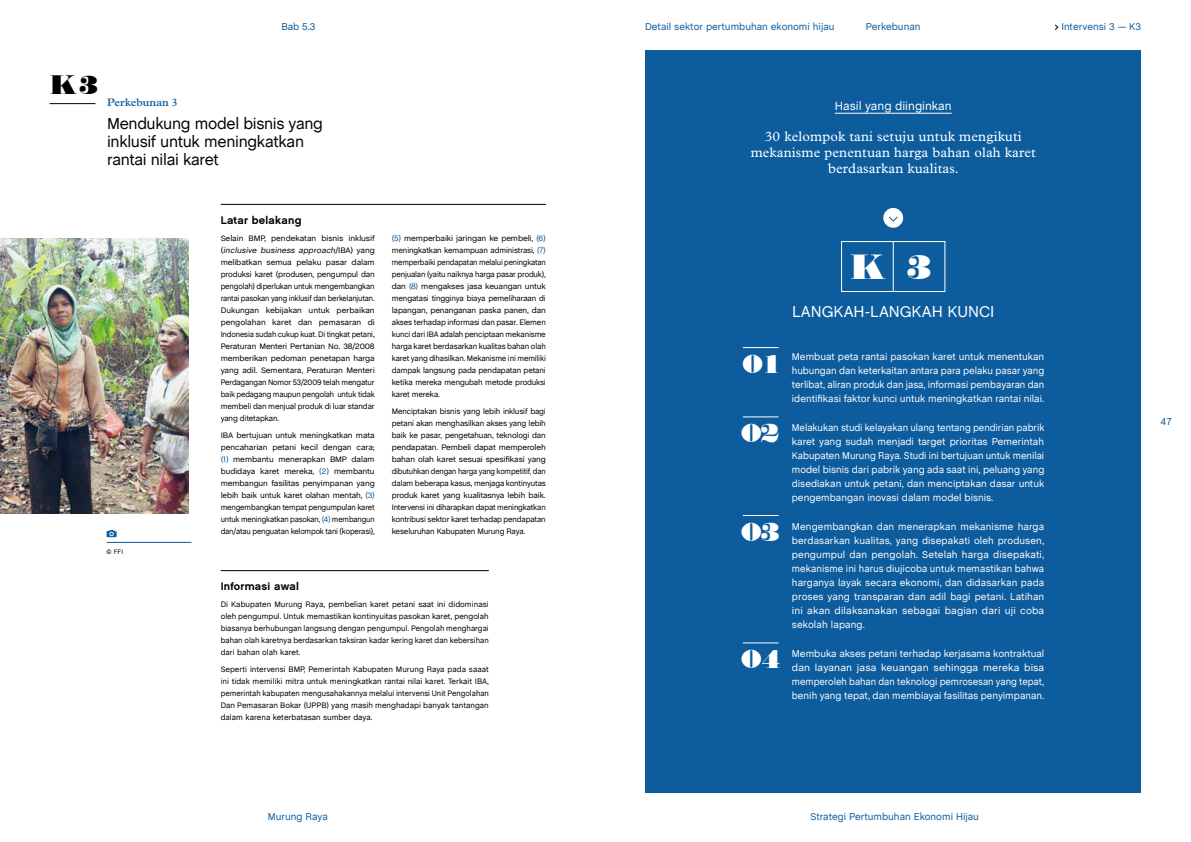
<style>
.page{position:relative;width:1191px;height:842px;background:#fff}
.page>*{position:absolute;margin:0;border:0;box-sizing:border-box;transform-origin:0 0}
.t1{font:34px "Normande BT";color:#fff}
.t2{font:26px "Normande BT";letter-spacing:-.08em;color:#fff}
.t3{font:26px "Normande BT";color:#000}
.t4{font:16px/18px "Chalet";letter-spacing:-.02em;color:#000}
.t5{font:16px "Chalet";color:#fff}
.t6{font:14px/16px "Plantin";letter-spacing:.01em;color:#fff;text-align:center}
.t7{font:12px "Chalet";color:#fff}
.t8{font:11px "Chalet New York Nineteen Sixty";letter-spacing:.02em;color:#000}
.t9{font:600 11px "Plantin";color:#0d5c9e}
.t10{font:10px/14px "Chalet";color:#fff;text-align:justify}
.t11{font:10px/14px "Chalet";color:#fff;text-align:justify;scale:.96 1}
.t12{font:10px "Chalet";color:#0d5c9e}
.t13{font:8px/12px "Chalet";letter-spacing:-.02em;color:#000;text-align:justify;scale:1.05 1}
.t14{font:8px/12px "Chalet";letter-spacing:-.02em;color:#000;text-align:justify}
.t15{font:6.5px "Chalet";color:#000}
.s1{font-style:italic}
.s2{color:#0d5c9e}
</style>
<div class="page">
<div style="left:645px;top:50px;width:496px;height:742px;background:#0d5c9e"></div>
<svg style="left:1055px;top:24px;width:4px;height:6px"></svg>
<hr style="left:221px;top:570px;width:268px;height:1px;background:#000">
<hr style="left:221px;top:204px;width:325px;height:1px;background:#000">
<hr style="left:50px;top:103px;width:45px;height:1px;background:#000">
<hr style="left:835px;top:113px;width:116px;height:1px;background:#fff">
<div style="left:841px;top:241px;width:104px;height:51px;border:1px solid #fff"></div>
<hr style="left:892px;top:241px;width:1px;height:51px;background:#fff">
<div style="left:883px;top:208px;width:20px;height:20px;background:#fff;border-radius:50%"></div>
<svg style="left:888px;top:216px;width:10px;height:6px"></svg>
<hr style="left:743px;top:347px;width:35px;height:1px;background:#fff">
<hr style="left:743px;top:515px;width:35px;height:1px;background:#fff">
<hr style="left:743px;top:643px;width:35px;height:1px;background:#fff">
<hr style="left:743px;top:417px;width:35px;height:1px;background:#fff">
<hr style="left:107px;top:542px;width:84px;height:1px;background:#0d5c9e">
<svg style="left:107px;top:530px;width:10px;height:7px"></svg>
<img style="left:0;top:238px;width:188px;height:275px">
<p class="t12" style="left:281px;top:19px;width:36px">Bab 5.3</p>
<h2 class="t3" style="left:50px;top:69px;width:51px">K3</h2>
<h3 class="t9" style="left:107px;top:96px;width:72px">Perkebunan 3</h3>
<h3 class="t4" style="left:107px;top:114px;width:217px">Mendukung model bisnis yang inklusif untuk meningkatkan rantai nilai karet</h3>
<p class="t15" style="left:107px;top:547px;width:18px">© FFI</p>
<h3 class="t8" style="left:221px;top:213px;width:82px">Latar belakang</h3>
<p class="t13" style="left:221px;top:231px;width:148px">Selain BMP, pendekatan bisnis inklusif ( <span class="s1">inclusive business approach</span>/ I BA) ya n g melibatkan semua pelaku pasar dalam produksi karet (produsen, pengumpul dan pengolah) diperlukan untuk mengembangkan rantai pasokan yang inklusif dan berkelanjutan.<br>Dukungan kebijakan untuk perbaikan pengolahan karet dan pemasaran di Indonesia sudah cukup kuat. Di tingkat petani, Peraturan Menteri Pertanian No. 38/2008 memberikan pedoman penetapan harga yang adil. Sementara, Peraturan Menteri Perdagangan Nomor 53/2009 telah mengatur baik pedagang maupun pengolah untuk tidak membeli dan menjual produk di luar standar yang ditetapkan.</p>
<p class="t13" style="left:221px;top:428px;width:148px">IBA bertujuan untuk meningkatkan mata pencaharian petani kecil dengan cara; <span class="s2">(1)</span> membantu menerapkan BMP dalam budidaya karet mereka, <span class="s2">(2)</span> membantu membangun fasilitas penyimpanan yang lebih baik untuk karet olahan mentah, <span class="s2">(3) </span>mengembangkan tempat pengumpulan karet untuk meningkatkan pasokan, <span class="s2">(4)</span> membangun dan/atau penguatan kelompok tani (koperasi),</p>
<p class="t13" style="left:392px;top:232px;width:148px"><span class="s2">(5)</span> memperbaiki jaringan ke pembeli, <span class="s2">(6) </span>meningkatkan kemampuan administrasi, <span class="s2">(7) </span>memperbaiki pendapatan melalui peningkatan penjualan (yaitu naiknya harga pasar produk), dan <span class="s2">(8)</span> mengakses jasa keuangan untuk mengatasi tingginya biaya pemeliharaan di lapangan, penanganan paska panen, dan akses terhadap informasi dan pasar. Elemen kunci dari IBA adalah penciptaan mekanisme harga karet berdasarkan kualitas bahan olah karet yang dihasilkan. Mekanisme ini memiliki dampak langsung pada pendapatan petani ketika mereka mengubah metode produksi karet mereka.</p>
<p class="t14" style="left:392px;top:405px;width:156px">Menciptakan bisnis yang lebih inklusif bagi petani akan menghasilkan akses yang lebih baik ke pasar, pengetahuan, teknologi dan pendapatan. Pembeli dapat memperoleh bahan olah karet sesuai spesifikasi yang dibutuhkan dengan harga yang kompetitif, dan dalam beberapa kasus, menjaga kontinyutas produk karet yang kualitasnya lebih baik.<br>Intervensi ini diharapkan dapat meningkatkan kontribusi sektor karet terhadap pendapatan keseluruhan Kabupaten Murung Raya.</p>
<h3 class="t8" style="left:221px;top:579px;width:80px">Informasi awal</h3>
<p class="t14" style="left:221px;top:598px;width:270px">Di Kabupaten Murung Raya, pembelian karet petani saat ini didominasi oleh pengumpul. Untuk memastikan kontinyuitas pasokan karet, pengolah biasanya berhubungan langsung dengan pengumpul. Pengolah menghargai bahan olah karetnya berdasarkan taksiran kadar kering karet dan kebersihan dari bahan olah karet.</p>
<p class="t14" style="left:221px;top:663px;width:270px">Seperti intervensi BMP, Pemerintah Kabupaten Murung Raya pada saaat ini tidak memiliki mitra untuk meningkatkan rantai nilai karet. Terkait IBA, pemerintah kabupaten mengusahakannya melalui intervensi Unit Pengolahan Dan Pemasaran Bokar (UPPB) yang masih menghadapi banyak tantangan dalam karena keterbatasan sumber daya.</p>
<p class="t12" style="left:268px;top:808px;width:62px">Murung Raya</p>
<p class="t12" style="left:645px;top:19px;width:191px">Detail sektor pertumbuhan ekonomi hijau</p>
<p class="t12" style="left:866px;top:19px;width:56px">Perkebunan</p>
<p class="t12" style="left:1061px;top:19px;width:81px">Intervensi 3 — K3</p>
<h3 class="t7" style="left:835px;top:96px;width:118px">Hasil yang diinginkan</h3>
<h3 class="t6" style="left:750px;top:128px;width:287px">30 kelompok tani setuju untuk mengikuti mekanisme penentuan harga bahan olah karet berdasarkan kualitas.</h3>
<h1 class="t1" style="left:849px;top:246px;width:85px">K 3</h1>
<h3 class="t5" style="left:792px;top:299px;width:204px">LANGKAH-LANGKAH KUNCI</h3>
<h2 class="t2" style="left:742px;top:348px;width:42px">01</h2>
<h2 class="t2" style="left:740px;top:417px;width:42px">02</h2>
<h2 class="t2" style="left:740px;top:516px;width:42px">03</h2>
<h2 class="t2" style="left:740px;top:643px;width:42px">04</h2>
<p class="t10" style="left:792px;top:348px;width:254px">Membuat peta rantai pasokan karet untuk menentukan hubungan dan keterkaitan antara para pelaku pasar yang terlibat, aliran produk dan jasa, informasi pembayaran dan identifikasi faktor kunci untuk meningkatkan rantai nilai.</p>
<p class="t11" style="left:792px;top:419px;width:265px">Melakukan studi kelayakan ulang tentang pendirian pabrik karet yang sudah menjadi target prioritas Pemerintah Kabupaten Murung Raya. Studi ini bertujuan untuk menilai model bisnis dari pabrik yang ada saat ini, peluang yang disediakan untuk petani, dan menciptakan dasar untuk pengembangan inovasi dalam model bisnis.</p>
<p class="t10" style="left:792px;top:518px;width:254px">Mengembangkan dan menerapkan mekanisme harga berdasarkan kualitas, yang disepakati oleh produsen, pengumpul dan pengolah. Setelah harga disepakati, mekanisme ini harus diujicoba untuk memastikan bahwa harganya layak secara ekonomi, dan didasarkan pada proses yang transparan dan adil bagi petani. Latihan ini akan dilaksanakan sebagai bagian dari uji coba sekolah lapang.</p>
<p class="t10" style="left:792px;top:645px;width:254px">Membuka akses petani terhadap kerjasama kontraktual dan layanan jasa keuangan sehingga mereka bisa memperoleh bahan dan teknologi pemrosesan yang tepat, benih yang tepat, dan membiayai fasilitas penyimpanan.</p>
<p class="t12" style="left:1160px;top:413px;width:13px">47</p>
<p class="t12" style="left:810px;top:808px;width:170px">Strategi Pertumbuhan Ekonomi Hijau</p>
</div>
